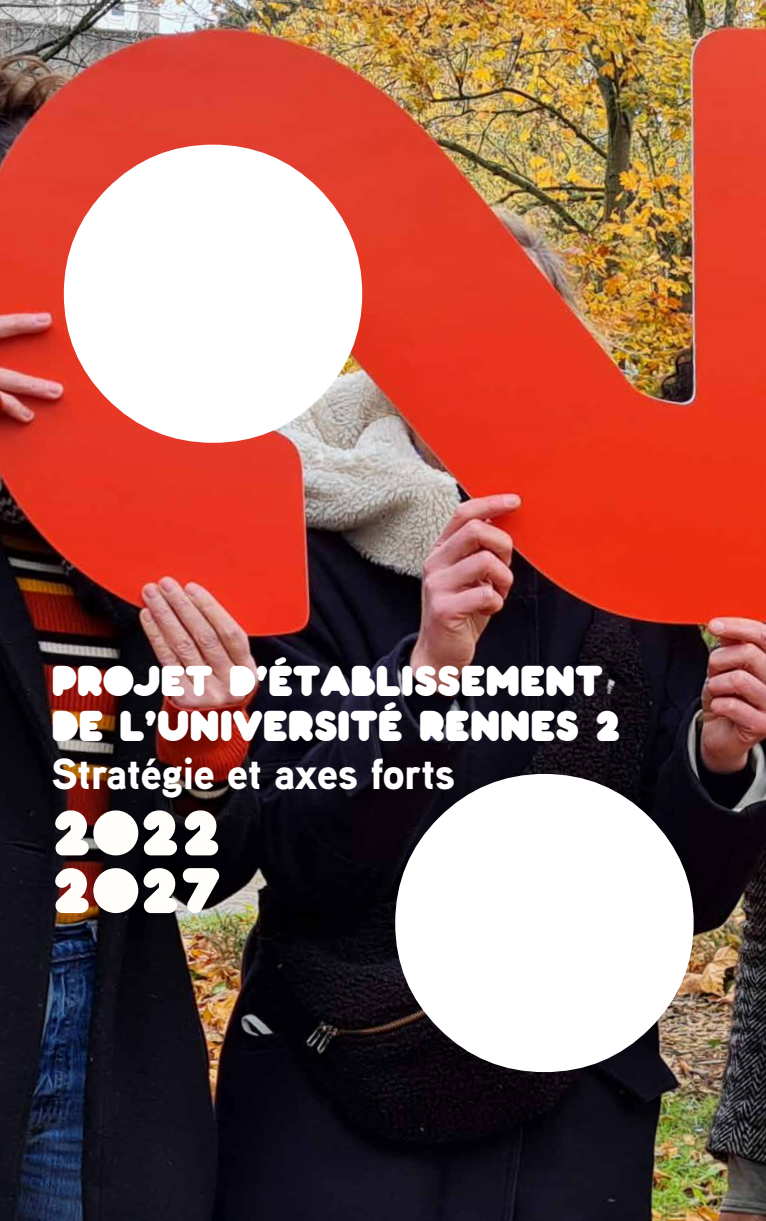
<style>
.page{position:relative;width:766px;height:1221px;background:#fff}
.page>*{position:absolute;margin:0;border:0;box-sizing:border-box;transform-origin:0 0}
.t1{font:63px/57.6px "Pochoir Pleine";color:#fffefa}
.t2{font:900 43.5px "Aaux Next";letter-spacing:-.015em;color:#fff}
.t3{font:42px/45px "Pochoir Pleine";letter-spacing:-.015em;color:#fff}
</style>
<div class="page">
<img style="left:0;top:0;width:765px;height:1220px">
<svg style="left:64px;top:145px;width:298px;height:298px"></svg>
<svg style="left:395px;top:774px;width:298px;height:297px"></svg>
<p class="t3" style="left:51px;top:656px;width:572px">PROJET D’ÉTABLISSEMENT<br>DE L’UNIVERSITÉ RENNES 2</p>
<p class="t2" style="left:51px;top:742px;width:405px">Stratégie et axes forts</p>
<h1 class="t1" style="left:51px;top:801px;width:172px">2O22<br>2O27</h1>
</div>
